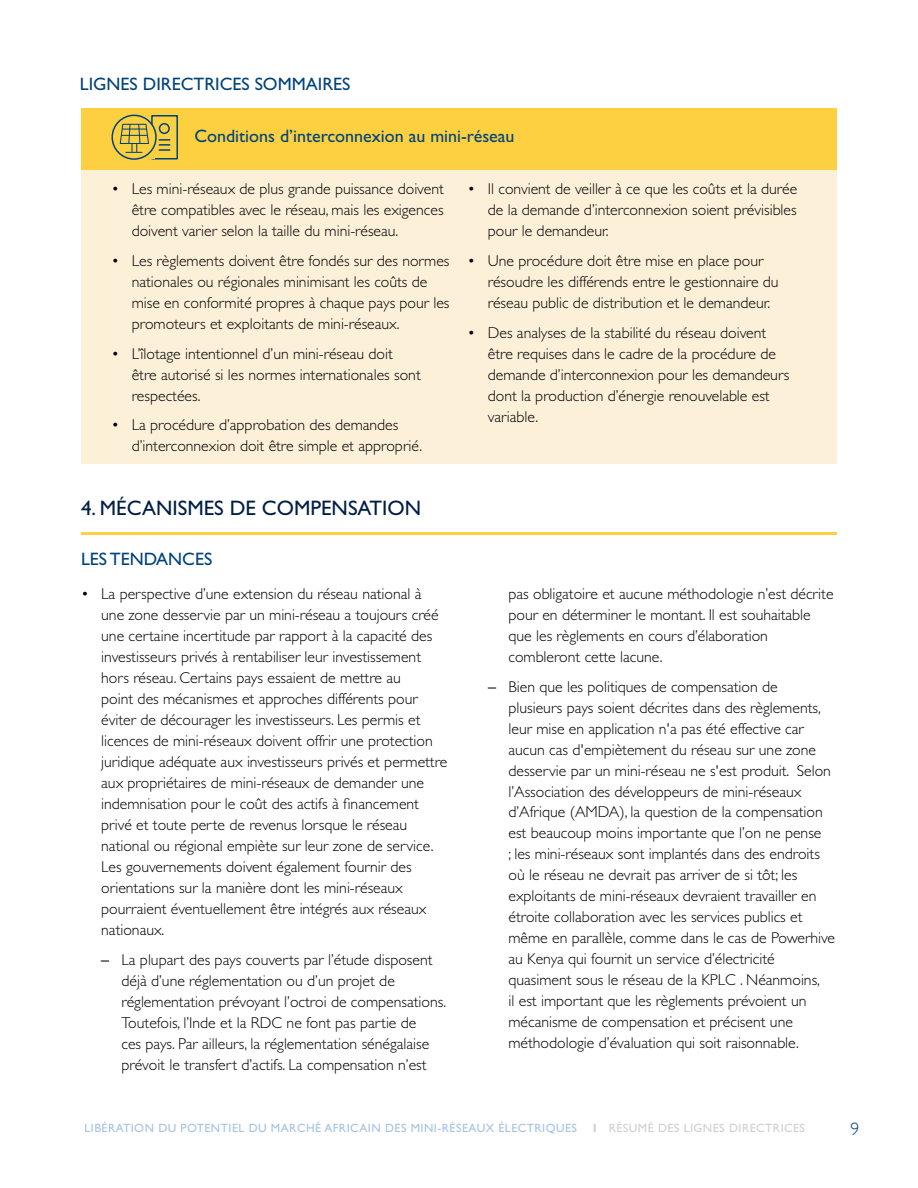
<style>
.page{position:relative;width:918px;height:1188px;background:#fff}
.page>*{position:absolute;margin:0;border:0;box-sizing:border-box;transform-origin:0 0}
.t1{font:21px "Gill Sans Std";color:#001e45}
.t2{font:18px "Gill Sans Std";color:#00437b}
.t3{font:300 18px "Gill Sans Std";color:#00437b}
.t4{font:300 15.75px/21px "Gill Sans Std";color:#000}
.t5{font:12px "Gill Sans Std";letter-spacing:.04em;color:#a3c2e6}
.t6{font:12px "Gill Sans Std";letter-spacing:.04em;color:#d0cfcd}
.s1{font-weight:400}
.s2{font-weight:700}
</style>
<div class="page">
<div style="left:81px;top:134px;width:756px;height:330px;background:#fcf0d9"></div>
<div style="left:81px;top:108px;width:756px;height:61px;background:#fdd041"></div>
<hr style="left:81px;top:532px;width:756px;height:3px;background:#fdd041">
<div style="left:151px;top:115px;width:27px;height:45px;border:2px solid #00437b"></div>
<svg style="left:147px;top:125px;width:8px;height:34px"></svg>
<div style="left:159px;top:123px;width:11px;height:11px;border:2px solid #00437b;border-radius:50%"></div>
<svg style="left:159px;top:139px;width:11px;height:12px"></svg>
<svg style="left:120px;top:124px;width:29px;height:29px"></svg>
<div style="left:111px;top:115px;width:46px;height:45px;border:2px solid #00437b;border-radius:50%"></div>
<p class="t2" style="left:80px;top:74px;width:272px">LIGNES DIRECTRICES SOMMAIRES</p>
<p class="t2" style="left:194px;top:125px;width:322px">Conditions d’interconnexion au mini-réseau</p>
<p class="t4" style="left:132px;top:179px;width:314px;text-align:justify;text-indent:-20px">• Les mini-réseaux de plus grande puissance doivent être compatibles avec le réseau, mais les exigences doivent varier selon la taille du mini-réseau.</p>
<p class="t4" style="left:132px;top:250px;width:319px;text-indent:-20px">• Les règlements doivent être fondés sur des normes nationales ou régionales minimisant les coûts de mise en conformité propres à chaque pays pour les promoteurs et exploitants de mini-réseaux.</p>
<p class="t4" style="left:132px;top:343px;width:291px;text-indent:-20px">• L’îlotage intentionnel d’un mini-réseau doit être autorisé si les normes internationales sont respectées.</p>
<p class="t4" style="left:132px;top:415px;width:292px;text-indent:-20px">• La procédure d’approbation des demandes d’interconnexion doit être simple et approprié.</p>
<h1 class="t1" style="left:81px;top:496px;width:342px">4. MÉCANISMES DE COMPENSATION</h1>
<p class="t2" style="left:81px;top:549px;width:133px">LES TENDANCES</p>
<p class="t4" style="left:101px;top:583px;width:348px;text-indent:-20px">• La perspective d’une extension du réseau national à une zone desservie par un mini-réseau a toujours créé une certaine incertitude par rapport à la capacité des investisseurs privés à rentabiliser leur investissement hors réseau. Certains pays essaient de mettre au<br>point des mécanismes et approches différents pour éviter de décourager les investisseurs. Les permis et licences de mini-réseaux doivent offrir une protection juridique adéquate aux investisseurs privés et permettre aux propriétaires de mini-réseaux de demander une indemnisation pour le coût des actifs à financement privé et toute perte de revenus lorsque le réseau national ou régional empiète sur leur zone de service.<br>Les gouvernements doivent également fournir des orientations sur la manière dont les mini-réseaux pourraient éventuellement être intégrés aux réseaux nationaux.</p>
<p class="t4" style="left:122px;top:949px;width:326px;text-indent:-20px"><span class="s1">–</span> La plupart des pays couverts par l’étude disposent déjà d’une réglementation ou d’un projet de réglementation prévoyant l’octroi de compensations.<br>Toutefois, l’Inde et la RDC ne font pas partie de<br>ces pays. Par ailleurs, la réglementation sénégalaise prévoit le transfert d’actifs. La compensation n’est</p>
<p class="t4" style="left:488px;top:179px;width:311px;text-align:justify;text-indent:-20px">• Il convient de veiller à ce que les coûts et la durée de la demande d’interconnexion soient prévisibles pour le demandeur.</p>
<p class="t4" style="left:488px;top:250px;width:292px;text-indent:-20px">• Une procédure doit être mise en place pour résoudre les différends entre le gestionnaire du réseau public de distribution et le demandeur.</p>
<p class="t4" style="left:488px;top:322px;width:303px;text-indent:-20px">• Des analyses de la stabilité du réseau doivent être requises dans le cadre de la procédure de demande d’interconnexion pour les demandeurs dont la production d’énergie renouvelable est variable.</p>
<p class="t4" style="left:509px;top:583px;width:327px">pas obligatoire et aucune méthodologie n’est décrite pour en déterminer le montant. Il est souhaitable que les règlements en cours d’élaboration combleront cette lacune.</p>
<p class="t4" style="left:509px;top:676px;width:328px;text-indent:-20px"><span class="s1">–</span> Bien que les politiques de compensation de plusieurs pays soient décrites dans des règlements, leur mise en application n'a pas été effective car aucun cas d'empiètement du réseau sur une zone desservie par un mini-réseau ne s'est produit. Selon l’Association des développeurs de mini-réseaux d’Afrique (AMDA), la question de la compensation est beaucoup moins importante que l’on ne pense<br>; les mini-réseaux sont implantés dans des endroits où le réseau ne devrait pas arriver de si tôt; les exploitants de mini-réseaux devraient travailler en étroite collaboration avec les services publics et même en parallèle, comme dans le cas de Powerhive au Kenya qui fournit un service d’électricité quasiment sous le réseau de la KPLC . Néanmoins,<br>il est important que les règlements prévoient un mécanisme de compensation et précisent une méthodologie d’évaluation qui soit raisonnable.</p>
<p class="t5" style="left:85px;top:1121px;width:494px">LIBÉRATION DU POTENTIEL DU MARCHÉ AFRICAIN DES MINI-RÉSEAUX ÉLECTRIQUES</p>
<p class="t6" style="left:593px;top:1121px;width:214px"><span class="s2">I</span> RÉSUMÉ DES LIGNES DIRECTRICES</p>
<p class="t3" style="left:850px;top:1119px;width:10px">9</p>
</div>
